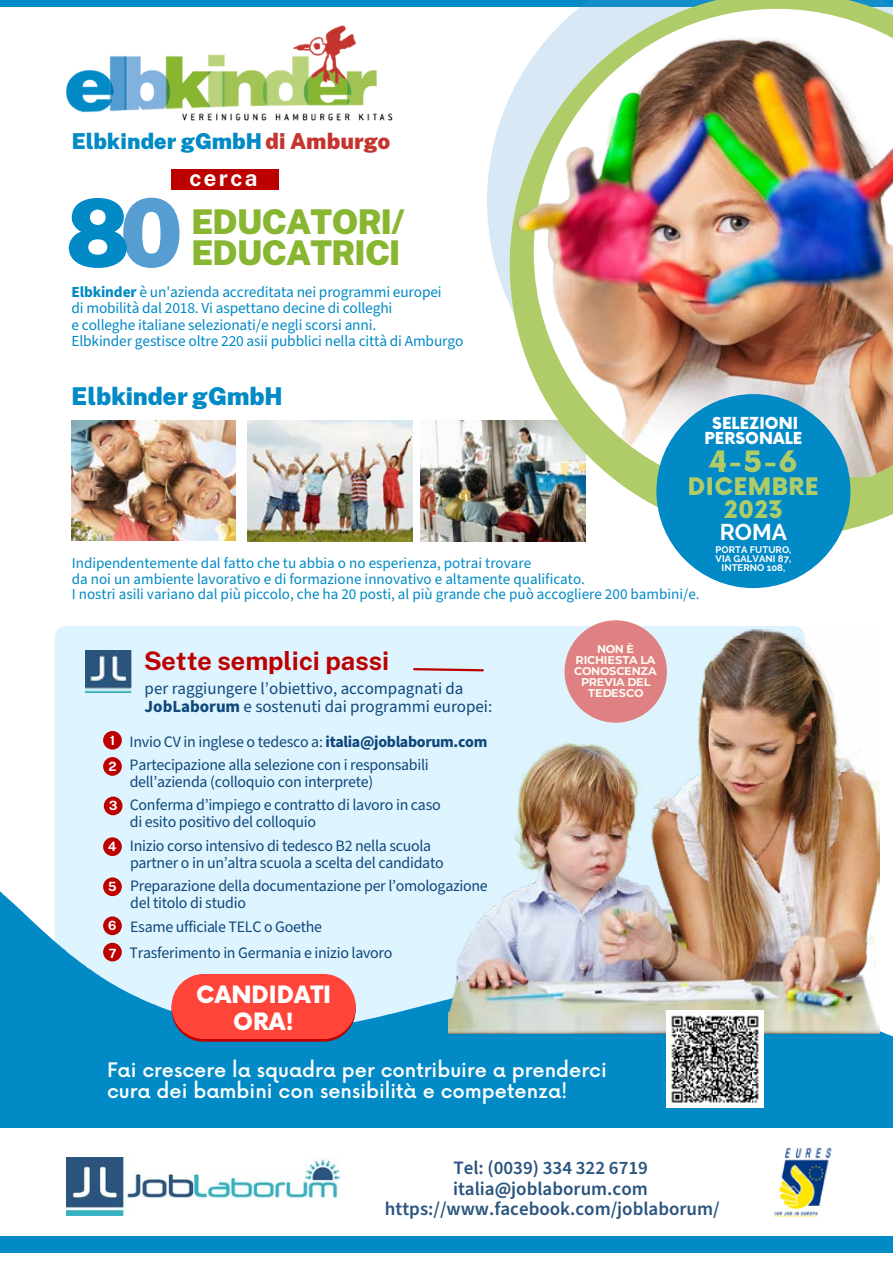
<style>
.page{position:relative;width:893px;height:1264px;background:#fff}
.page>*{position:absolute;margin:0;border:0;box-sizing:border-box;transform-origin:0 0}
.t1{font:900 94.65px "Public Sans";color:#018ac6}
.t2{font:900 34.05px/31.2px "Public Sans";letter-spacing:-.025em;color:#88b631}
.t3{font:900 28.8px "Now";color:#afcc69}
.t4{font:700 25.5px "Public Sans";color:#bc0000}
.t5{font:900 24.45px "Public Sans";color:#018ac6}
.t6{font:900 23.55px/23.1px "Now";letter-spacing:.02em;color:#afcc69;text-align:center}
.t7{font:900 23.25px/26.7px "Now";color:#fff;text-align:center}
.t8{font:700 22.65px "Raleway";color:#fff}
.t9{font:700 22.35px "Public Sans";letter-spacing:.105em;color:#fff}
.t10{font:900 21.9px "Public Sans";color:#018ac6}
.t11{font:500 19.5px/21.9px "Now";color:#fff}
.t12{font:600 18.9px/20.7px "Source Sans Pro";color:#2b557e;text-align:center}
.t13{font:16.95px "Source Sans Pro";color:#0f487b}
.t14{font:900 16.05px/14.5px "Now";letter-spacing:.005em;color:#fff;text-align:center}
.t15{font:15.9px/23.5px "Source Sans Pro";letter-spacing:-.02em;color:#0f487b}
.t16{font:15.45px/16.5px "Source Sans Pro";letter-spacing:-.01em;color:#018ac6}
.t17{font:15.15px/15.8px "Source Sans Pro";color:#018ac6}
.t18{font:700 12.75px/11.9px "Raleway";letter-spacing:.005em;color:#fff;text-align:center}
.t19{font:700 12.75px/26.2px "Public Sans";color:#fff}
.t20{font:700 11.25px/11.1px "Montserrat";letter-spacing:-.01em;color:#fffbf2;text-align:center}
.t21{font:700 9.45px/8.9px "Raleway";letter-spacing:.005em;color:#fff;text-align:center}
.s1{color:#c5342e}
.s2{color:#569dd1}
.s3{font-weight:700}
</style>
<div class="page">
<div style="left:55px;top:626px;width:393px;height:177px;background:#def4ff"></div>
<svg style="left:592px;top:620px;width:47px;height:6px"></svg>
<img style="left:72px;top:420px;width:164px;height:121px">
<img style="left:247px;top:420px;width:165px;height:122px">
<img style="left:420px;top:420px;width:165px;height:122px">
<img style="left:85px;top:650px;width:46px;height:42px">
<svg style="left:412px;top:667px;width:36px;height:5px"></svg>
<div style="left:0;top:0;width:892px;height:7px;background:#018ac6"></div>
<svg style="left:487px;top:99px;width:22px;height:351px"></svg>
<img style="left:509px;top:0;width:383px;height:537px">
<img style="left:533px;top:9px;width:359px;height:468px">
<div style="left:656px;top:394px;width:194px;height:194px;background:#018ac6;border-radius:97px"></div>
<svg style="left:0;top:818px;width:892px;height:434px;background:#5eb6dd"></svg>
<div style="left:0;top:1128px;width:892px;height:107px;background:#fff"></div>
<img style="left:66px;top:1157px;width:274px;height:58px">
<img style="left:773px;top:1147px;width:59px;height:70px">
<div style="left:171px;top:169px;width:107px;height:21px;background:#bc0000"></div>
<img style="left:66px;top:25px;width:327px;height:96px">
<div style="left:171px;top:976px;width:185px;height:65px;background:#bc0000;border-radius:32px"></div>
<div style="left:171px;top:973px;width:185px;height:66px;background:#ff443a;border-radius:32px"></div>
<img style="left:509px;top:16px;width:383px;height:253px">
<img style="left:448px;top:626px;width:430px;height:407px">
<div style="left:103px;top:731px;width:19px;height:18px;background:#bc0100;border-radius:50%"></div>
<div style="left:103px;top:757px;width:19px;height:18px;background:#bc0100;border-radius:50%"></div>
<div style="left:104px;top:796px;width:18px;height:19px;background:#bc0100;border-radius:50%"></div>
<div style="left:103px;top:837px;width:19px;height:19px;background:#bc0100;border-radius:50%"></div>
<div style="left:103px;top:877px;width:19px;height:19px;background:#bc0100;border-radius:50%"></div>
<div style="left:103px;top:916px;width:19px;height:19px;background:#bc0100;border-radius:50%"></div>
<div style="left:103px;top:942px;width:19px;height:19px;background:#bc0100;border-radius:50%"></div>
<img style="left:666px;top:1010px;width:97px;height:97px">
<h3 class="t10" style="left:72px;top:124px;width:320px">Elbkinder gGmbH <span class="s1">di Amburgo</span></h3>
<h3 class="t9" style="left:189px;top:160px;width:70px">cerca</h3>
<h1 class="t1" style="left:67px;top:158px;width:117px">8<span class="s2">0</span></h1>
<h2 class="t2" style="left:191px;top:205px;width:215px">EDUCATORI/<br>EDUCATRICI</h2>
<p class="t16" style="left:71px;top:284px;width:393px"><span class="s3">Elbkinder</span> è un'azienda accreditata nei programmi europei<br>di mobilità dal 2018. Vi aspettano decine di colleghi<br>e colleghe italiane selezionati/e negli scorsi anni.<br>Elbkinder gestisce oltre 220 asii pubblici nella città di Amburgo</p>
<h3 class="t5" style="left:72px;top:377px;width:213px">Elbkinder gGmbH</h3>
<p class="t14" style="left:704px;top:416px;width:99px">SELEZIONI<br>PERSONALE</p>
<h3 class="t3" style="left:708px;top:440px;width:91px">4-5-6</h3>
<h3 class="t6" style="left:687px;top:475px;width:132px">DICEMBRE<br>2023</h3>
<h3 class="t8" style="left:719px;top:519px;width:69px">ROMA</h3>
<p class="t18" style="left:706px;top:542px;width:103px">VIA GALVANI 87,<br>INTERNO 108,</p>
<p class="t21" style="left:715px;top:545px;width:77px">PORTA FUTURO,<br>VIA GALVANI 87,<br>INTERNO 108,</p>
<p class="t17" style="left:72px;top:555px;width:629px">Indipendentemente dal fatto che tu abbia o no esperienza, potrai trovare<br>da noi un ambiente lavorativo e di formazione innovativo e altamente qualificato.<br>I nostri asili variano dal più piccolo, che ha 20 posti, al più grande che può accogliere 200 bambini/e.</p>
<p class="t19" style="left:108px;top:726px;width:10px">1<br>2</p>
<p class="t19" style="left:109px;top:791px;width:10px">3</p>
<p class="t19" style="left:108px;top:832px;width:10px">4</p>
<p class="t19" style="left:108px;top:872px;width:10px">5</p>
<p class="t19" style="left:108px;top:911px;width:10px;line-height:27.2px">6<br>7</p>
<h3 class="t4" style="left:144px;top:641px;width:247px">Sette semplici passi</h3>
<p class="t20" style="left:574px;top:643px;width:84px">NON È<br>RICHIESTA LA<br>CONOSCENZA<br>PREVIA DEL</p>
<p class="t13" style="left:145px;top:676px;width:320px">per raggiungere l’obiettivo, accompagnati da</p>
<p class="t20" style="left:588px;top:687px;width:57px">TEDESCO</p>
<p class="t13" style="left:145px;top:694px;width:349px"><span class="s3">JobLaborum</span> e sostenuti dai programmi europei:</p>
<p class="t15" style="left:129px;top:730px;width:359px">Invio CV in inglese o tedesco a: <span class="s3">italia@joblaborum.com<br></span>Partecipazione alla selezione con i responsabili</p>
<p class="t15" style="left:130px;top:770px;width:312px">dell’azienda (colloquio con interprete)<br>Conferma d’impiego e contratto di lavoro in caso</p>
<p class="t15" style="left:130px;top:810px;width:303px">di esito positivo del colloquio<br>Inizio corso intensivo di tedesco B2 nella scuola</p>
<p class="t15" style="left:130px;top:851px;width:359px">partner o in un’altra scuola a scelta del candidato<br>Preparazione della documentazione per l’omologazione</p>
<p class="t15" style="left:130px;top:891px;width:193px">del titolo di studio<br>Esame ufficiale TELC o Goethe</p>
<p class="t15" style="left:130px;top:941px;width:264px">Trasferimento in Germania e inizio lavoro</p>
<h3 class="t7" style="left:265px;top:979px;width:9px">I</h3>
<h3 class="t7" style="left:196px;top:981px;width:136px">CANDIDATI<br>ORA!</h3>
<p class="t11" style="left:107px;top:1057px;width:501px">Fai crescere la squadra per contribuire a prenderci cura dei bambini con sensibilità e competenza!</p>
<p class="t12" style="left:385px;top:1157px;width:336px">Tel: (0039) 334 322 6719 italia@joblaborum.com https://www.facebook.com/joblaborum/</p>
</div>
